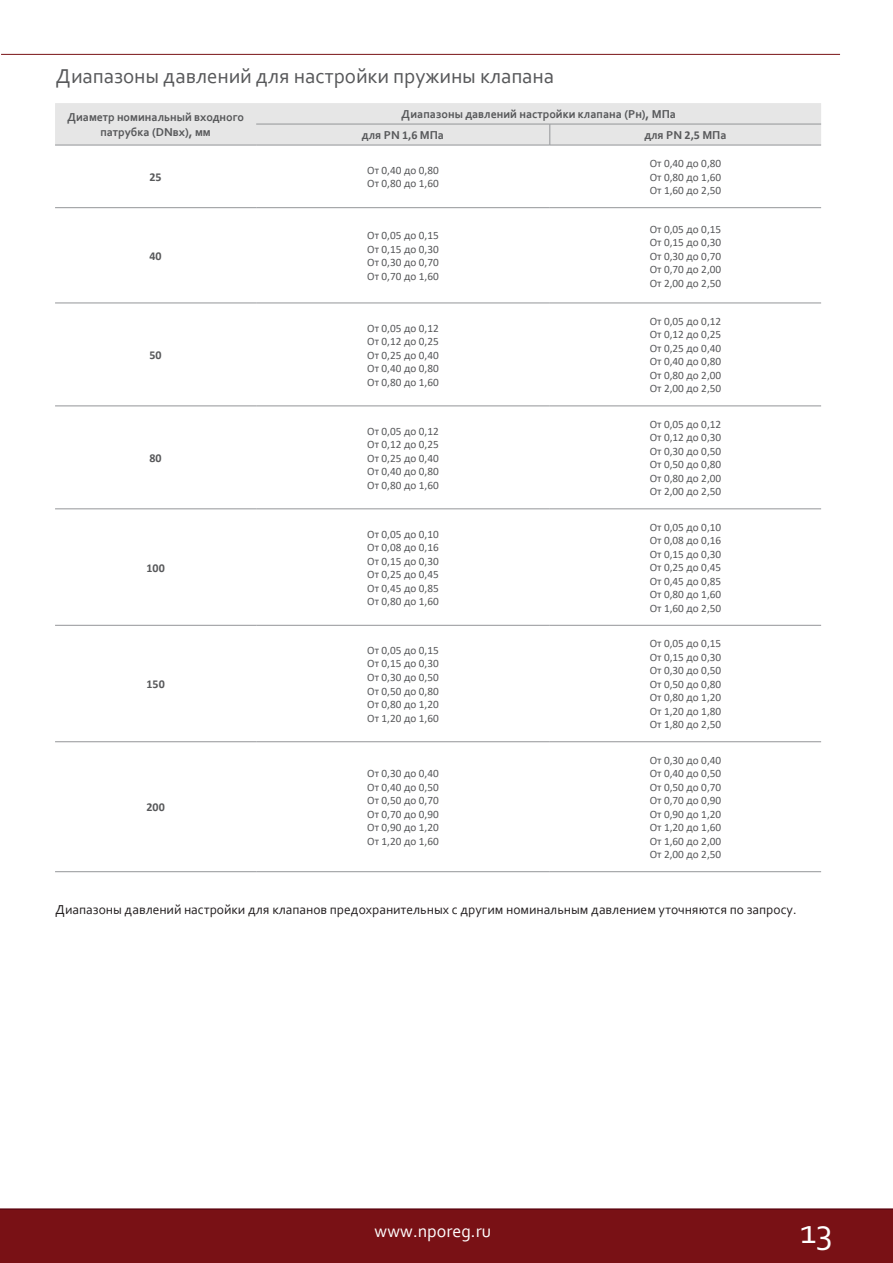
<style>
.page{position:relative;width:893px;height:1263px;background:#fff}
.page>*{position:absolute;margin:0;border:0;box-sizing:border-box;transform-origin:0 0}
.t1{font:36px "Corbel";color:#fff}
.t2{font:21px "Corbel";color:#57585a}
.t3{font:18px "Corbel";color:#fff}
.t4{font:13.5px "Corbel";color:#231f20}
.t5{font:700 12px/14.4px "Corbel";color:#57585a;text-align:center}
.t6{font:700 12px "Calibri";color:#57585a}
.t7{font:11.25px/13.5px "Calibri";color:#57585a;text-align:justify}
.s1{font-family:"Calibri"}
</style>
<div class="page">
<div style="left:1px;top:1208px;width:892px;height:55px;background:#791115"></div>
<hr style="left:1px;top:54px;width:839px;height:1px;background:#791115">
<svg style="left:0;top:1208px;width:1px;height:55px"></svg>
<hr style="left:55px;top:145px;width:201px;height:1px;background:#939598">
<hr style="left:55px;top:207px;width:201px;height:1px;background:#939598">
<hr style="left:256px;top:207px;width:294px;height:1px;background:#939598">
<hr style="left:550px;top:207px;width:271px;height:1px;background:#939598">
<hr style="left:55px;top:303px;width:201px;height:1px;background:#939598">
<hr style="left:256px;top:303px;width:294px;height:1px;background:#939598">
<hr style="left:550px;top:303px;width:271px;height:1px;background:#939598">
<hr style="left:55px;top:406px;width:201px;height:1px;background:#939598">
<hr style="left:256px;top:406px;width:294px;height:1px;background:#939598">
<hr style="left:550px;top:406px;width:271px;height:1px;background:#939598">
<hr style="left:55px;top:509px;width:201px;height:1px;background:#939598">
<hr style="left:256px;top:509px;width:294px;height:1px;background:#939598">
<hr style="left:550px;top:509px;width:271px;height:1px;background:#939598">
<hr style="left:55px;top:625px;width:201px;height:1px;background:#939598">
<hr style="left:256px;top:625px;width:294px;height:1px;background:#939598">
<hr style="left:550px;top:625px;width:271px;height:1px;background:#939598">
<hr style="left:55px;top:741px;width:201px;height:1px;background:#939598">
<hr style="left:256px;top:741px;width:294px;height:1px;background:#939598">
<hr style="left:550px;top:741px;width:271px;height:1px;background:#939598">
<hr style="left:55px;top:871px;width:201px;height:1px;background:#939598">
<hr style="left:256px;top:871px;width:294px;height:1px;background:#939598">
<hr style="left:550px;top:871px;width:271px;height:1px;background:#939598">
<div style="left:55px;top:103px;width:766px;height:42px;background:#e6e6e6"></div>
<hr style="left:256px;top:145px;width:294px;height:1px;background:#939598">
<hr style="left:550px;top:145px;width:271px;height:1px;background:#939598">
<h2 class="t2" style="left:55px;top:63px;width:500px">Диапазоны давлений для настройки пружины клапана</h2>
<p class="t5" style="left:67px;top:110px;width:179px">Диаметр номинальный входного патрубка (DNвх), мм</p>
<p class="t5" style="left:362px;top:103px;width:316px;line-height:21px;text-align:left;text-indent:39px">Диапазоны давлений настройки клапана (Pн), МПа для PN <span class="s1">1,6</span> МПа</p>
<p class="t5" style="left:644px;top:128px;width:84px">для PN <span class="s1">2,5</span> МПа</p>
<p class="t6" style="left:150px;top:168px;width:14px">25</p>
<p class="t7" style="left:367px;top:163px;width:73px">От 0,40 до 0,80<br>От 0,80 до 1,60</p>
<p class="t7" style="left:650px;top:156px;width:73px">От 0,40 до 0,80<br>От 0,80 до 1,60<br>От 1,60 до 2,50</p>
<p class="t6" style="left:150px;top:247px;width:14px">40</p>
<p class="t6" style="left:150px;top:346px;width:14px">50</p>
<p class="t6" style="left:150px;top:449px;width:14px">80</p>
<p class="t6" style="left:146px;top:559px;width:20px">100</p>
<p class="t6" style="left:146px;top:675px;width:20px">150</p>
<p class="t6" style="left:146px;top:799px;width:20px">200</p>
<p class="t7" style="left:367px;top:228px;width:73px">От 0,05 до 0,15<br>От 0,15 до 0,30<br>От 0,30 до 0,70<br>От 0,70 до 1,60</p>
<p class="t7" style="left:650px;top:222px;width:73px">От 0,05 до 0,15<br>От 0,15 до 0,30<br>От 0,30 до 0,70<br>От 0,70 до 2,00<br>От 2,00 до 2,50</p>
<p class="t7" style="left:367px;top:321px;width:73px">От 0,05 до 0,12<br>От 0,12 до 0,25<br>От 0,25 до 0,40<br>От 0,40 до 0,80<br>От 0,80 до 1,60</p>
<p class="t7" style="left:650px;top:314px;width:73px">От 0,05 до 0,12<br>От 0,12 до 0,25<br>От 0,25 до 0,40<br>От 0,40 до 0,80<br>От 0,80 до 2,00<br>От 2,00 до 2,50</p>
<p class="t7" style="left:367px;top:424px;width:73px">От 0,05 до 0,12<br>От 0,12 до 0,25<br>От 0,25 до 0,40<br>От 0,40 до 0,80<br>От 0,80 до 1,60</p>
<p class="t7" style="left:650px;top:417px;width:73px">От 0,05 до 0,12<br>От 0,12 до 0,30<br>От 0,30 до 0,50<br>От 0,50 до 0,80<br>От 0,80 до 2,00<br>От 2,00 до 2,50</p>
<p class="t7" style="left:367px;top:527px;width:73px">От 0,05 до 0,10<br>От 0,08 до 0,16<br>От 0,15 до 0,30<br>От 0,25 до 0,45<br>От 0,45 до 0,85<br>От 0,80 до 1,60</p>
<p class="t7" style="left:650px;top:520px;width:73px">От 0,05 до 0,10<br>От 0,08 до 0,16<br>От 0,15 до 0,30<br>От 0,25 до 0,45<br>От 0,45 до 0,85<br>От 0,80 до 1,60<br>От 1,60 до 2,50</p>
<p class="t7" style="left:367px;top:643px;width:73px">От 0,05 до 0,15<br>От 0,15 до 0,30<br>От 0,30 до 0,50<br>От 0,50 до 0,80<br>От 0,80 до 1,20<br>От 1,20 до 1,60</p>
<p class="t7" style="left:650px;top:636px;width:73px">От 0,05 до 0,15<br>От 0,15 до 0,30<br>От 0,30 до 0,50<br>От 0,50 до 0,80<br>От 0,80 до 1,20<br>От 1,20 до 1,80<br>От 1,80 до 2,50</p>
<p class="t7" style="left:367px;top:766px;width:73px">От 0,30 до 0,40<br>От 0,40 до 0,50<br>От 0,50 до 0,70<br>От 0,70 до 0,90<br>От 0,90 до 1,20<br>От 1,20 до 1,60</p>
<p class="t7" style="left:650px;top:753px;width:73px">От 0,30 до 0,40<br>От 0,40 до 0,50<br>От 0,50 до 0,70<br>От 0,70 до 0,90<br>От 0,90 до 1,20<br>От 1,20 до 1,60<br>От 1,60 до 2,00<br>От 2,00 до 2,50</p>
<p class="t4" style="left:55px;top:901px;width:743px">Диапазоны давлений настройки для клапанов предохранительных с другим номинальным давлением уточняются по запросу.</p>
<h3 class="t3" style="left:375px;top:1219px;width:118px">www.nporeg.ru</h3>
<h1 class="t1" style="left:800px;top:1208px;width:34px">13</h1>
</div>
